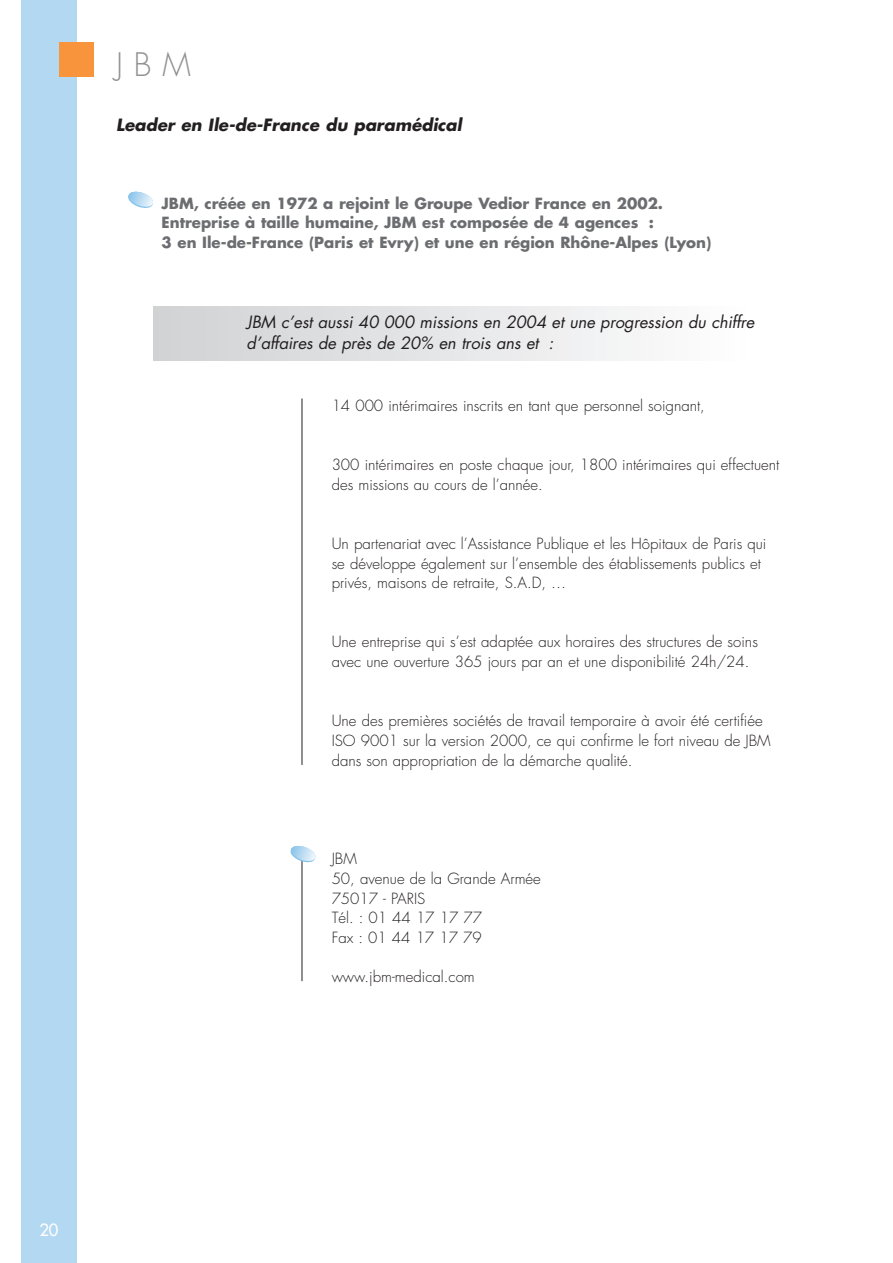
<style>
.page{position:relative;width:893px;height:1263px;background:#fff}
.page>*{position:absolute;margin:0;border:0;box-sizing:border-box;transform-origin:0 0}
.t1{font:300 31.5px "Futura";color:#929090}
.t2{font:italic 16.5px/21.6px "Futura";letter-spacing:-.005em;color:#231f20}
.t3{font:italic 700 16.5px "Futura";color:#231f20}
.t4{font:16.5px "Futura";color:#fff}
.t5{font:300 15px/19.6px "Futura";color:#231f20}
.t6{font:700 15px/19.5px "Futura";color:#6c6d70}
</style>
<div class="page">
<div style="left:153px;top:307px;width:594px;height:54px;background:linear-gradient(to right,#d0d1d4,#fdfefe)"></div>
<hr style="left:302px;top:398px;width:1px;height:367px;background:#231f20">
<hr style="left:302px;top:850px;width:1px;height:131px;background:#231f20">
<svg style="left:128px;top:191px;width:25px;height:17px"></svg>
<svg style="left:290px;top:845px;width:26px;height:18px"></svg>
<div style="left:21px;top:0;width:56px;height:1263px;background:#b3d8f1"></div>
<div style="left:60px;top:43px;width:34px;height:34px;background:#f7943c"></div>
<h1 class="t1" style="left:116px;top:50px;width:76px">JBM</h1>
<p class="t3" style="left:116px;top:117px;width:347px">Leader en Ile-de-France du paramédical</p>
<p class="t6" style="left:162px;top:195px;width:551px">JBM, créée en 1972 a rejoint le Groupe Vedior France en 2002.<br>Entreprise à taille humaine, JBM est composée de 4 agences :<br>3 en Ile-de-France (Paris et Evry) et une en région Rhône-Alpes (Lyon)</p>
<p class="t2" style="left:247px;top:312px;width:509px">JBM c’est aussi 40 000 missions en 2004 et une progression du chiffre d’affaires de près de 20% en trois ans et :</p>
<p class="t5" style="left:332px;top:397px;width:375px">14 000 intérimaires inscrits en tant que personnel soignant,</p>
<p class="t5" style="left:332px;top:456px;width:449px">300 intérimaires en poste chaque jour, 1800 intérimaires qui effectuent des missions au cours de l’année.</p>
<p class="t5" style="left:332px;top:535px;width:436px">Un partenariat avec l’Assistance Publique et les Hôpitaux de Paris qui se développe également sur l’ensemble des établissements publics et privés, maisons de retraite, S.A.D, …</p>
<p class="t5" style="left:332px;top:633px;width:428px">Une entreprise qui s’est adaptée aux horaires des structures de soins avec une ouverture 365 jours par an et une disponibilité 24h/24.</p>
<p class="t5" style="left:332px;top:712px;width:440px">Une des premières sociétés de travail temporaire à avoir été certifiée<br>ISO 9001 sur la version 2000, ce qui confirme le fort niveau de JBM dans son appropriation de la démarche qualité.</p>
<p class="t5" style="left:332px;top:850px;width:211px">JBM<br>50, avenue de la Grande Armée<br>75017 - PARIS<br>Tél. : 01 44 17 17 77<br>Fax : 01 44 17 17 79</p>
<p class="t5" style="left:332px;top:968px;width:145px">www.jbm-medical.com</p>
<p class="t4" style="left:39px;top:1222px;width:21px">20</p>
</div>
